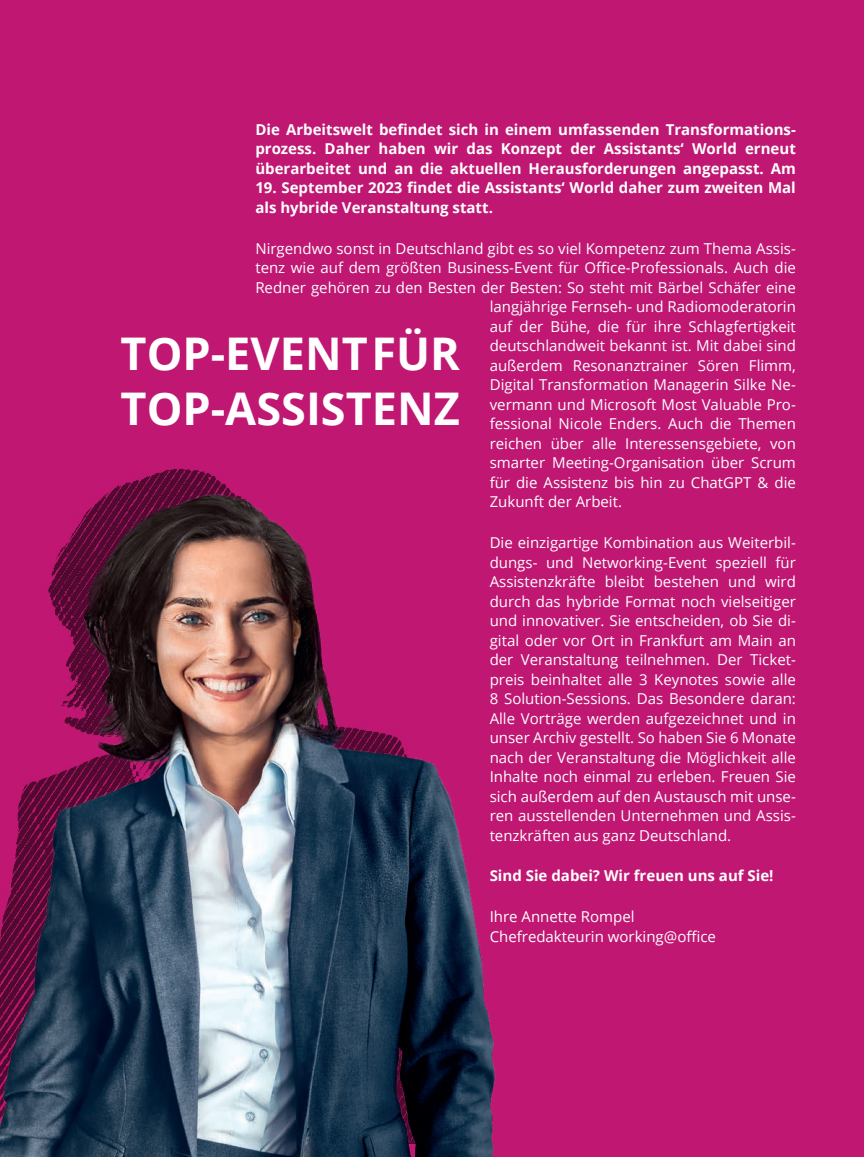
<style>
.page{position:relative;width:864px;height:1157px;background:#fff}
.page>*{position:absolute;margin:0;border:0;box-sizing:border-box;transform-origin:0 0}
.t1{font:700 45px/54px "Open Sans";color:#fff}
.t2{font:15px/19.5px "Open Sans";color:#fff;text-align:justify}
.t3{font:700 15px/19.5px "Open Sans";color:#fff;text-align:justify}
</style>
<div class="page">
<div style="left:0;top:0;width:863px;height:1157px;background:#c01773"></div>
<img style="left:0;top:468px;width:496px;height:689px">
<p class="t3" style="left:255px;top:119px;width:542px">Die Arbeitswelt befindet sich in einem umfassenden Transformations&shy;prozess. Daher haben wir das Konzept der Assistants‘ World erneut überarbeitet und an die aktuellen Herausforderungen angepasst. Am</p>
<p class="t3" style="left:255px;top:178px;width:542px">19. September 2023 findet die Assistants‘ World daher zum zweiten Mal als hybride Veranstaltung statt.</p>
<p class="t2" style="left:255px;top:238px;width:542px">Nirgendwo sonst in Deutschland gibt es so viel Kompetenz zum Thema Assis-</p>
<p class="t2" style="left:255px;top:257px;width:542px">tenz wie auf dem größten Business-Event für Office-Professionals. Auch die</p>
<p class="t2" style="left:255px;top:277px;width:542px">Redner gehören zu den Besten der Besten: So steht mit Bärbel Schäfer eine</p>
<p class="t2" style="left:489px;top:296px;width:307px">langjährige Fernseh- und Radiomoderatorin</p>
<p class="t2" style="left:489px;top:316px;width:307px">auf der Bühe, die für ihre Schlagfertigkeit</p>
<p class="t2" style="left:489px;top:335px;width:307px">deutschlandweit bekannt ist. Mit dabei sind</p>
<p class="t2" style="left:489px;top:355px;width:307px">außerdem Resonanztrainer Sören Flimm,</p>
<p class="t2" style="left:489px;top:374px;width:307px">Digital Transformation Managerin Silke Ne-</p>
<p class="t2" style="left:489px;top:394px;width:307px">vermann und Microsoft Most Valuable Pro-</p>
<p class="t2" style="left:489px;top:413px;width:307px">fessional Nicole Enders. Auch die Themen</p>
<p class="t2" style="left:489px;top:433px;width:307px">reichen über alle Interessensgebiete, von</p>
<p class="t2" style="left:489px;top:452px;width:307px">smarter Meeting-Organisation über Scrum</p>
<p class="t2" style="left:489px;top:472px;width:307px">für die Assistenz bis hin zu ChatGPT &amp; die</p>
<p class="t2" style="left:489px;top:491px;width:134px">Zukunft der Arbeit.</p>
<p class="t2" style="left:489px;top:532px;width:307px">Die einzigartige Kombination aus Weiterbil&shy;dungs- und Networking-Event speziell für Assistenzkräfte bleibt bestehen und wird durch das hybride Format noch vielseitiger und innovativer. Sie entscheiden, ob Sie di&shy;gital oder vor Ort in Frankfurt am Main an der Veranstaltung teilnehmen. Der Ticket&shy;preis beinhaltet alle 3 Keynotes sowie alle 8 Solution-Sessions. Das Besondere daran:<br>Alle Vorträge werden aufgezeichnet und in unser Archiv gestellt. So haben Sie 6 Monate nach der Veranstaltung die Möglichkeit alle Inhalte noch einmal zu erleben. Freuen Sie sich außerdem auf den Austausch mit unse&shy;ren ausstellenden Unternehmen und Assis&shy;tenzkräften aus ganz Deutschland.</p>
<p class="t3" style="left:489px;top:865px;width:285px">Sind Sie dabei? Wir freuen uns auf Sie!</p>
<p class="t2" style="left:489px;top:906px;width:228px">Ihre Annette Rompel<br>Chefredakteurin working@office</p>
<h1 class="t1" style="left:120px;top:326px;width:341px">TOP-EVENT FÜR<br>TOP-ASSISTENZ</h1>
</div>
